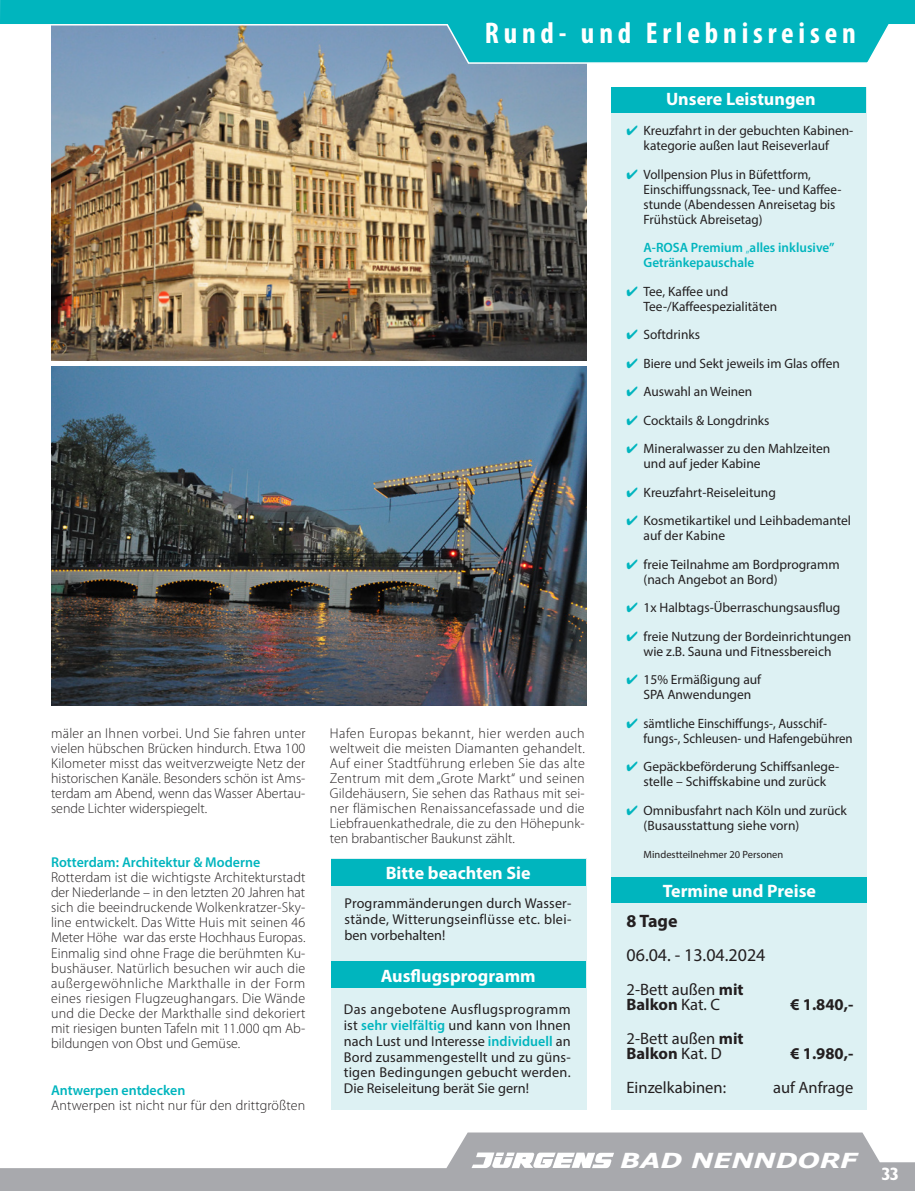
<style>
.page{position:relative;width:915px;height:1191px;background:#fff}
.page>*{position:absolute;margin:0;border:0;box-sizing:border-box;transform-origin:0 0}
.t1{font:700 condensed 30px "Myriad Pro";letter-spacing:.16em;color:#fff}
.t2{font:italic 700 20.7px "Verdana";color:#fff;scale:1.27 1}
.Preise{font:700 18px "Myriad Pro";color:#fff}
.Preise-2{font:18px "Myriad Pro";color:#231f20}
.Fließtext{font:700 18px "Myriad Pro";color:#fff}
.Preise-3{font:700 18px "Myriad Pro";color:#231f20}
.t3{font:700 18px "Gill Sans";color:#fff}
.Preise-4{font:16.5px/15px "Myriad Pro";color:#231f20}
.Preise-5{font:700 16.5px "Myriad Pro";color:#231f20}
.Fließtext-2{font:300 14.25px/15px "Myriad Pro";color:#231f20;text-align:justify}
.Fließtext-3{font:14.25px/15.8px "Myriad Pro";letter-spacing:.015em;color:#231f20;text-align:justify}
.Fließtext-4{font:600 14.25px "Myriad Pro";color:#00b5be}
.Leistungen{font:13.5px/15px "Myriad Pro";color:#231f20}
.Leistungen-2{font:13.5px/15px "Myriad Pro";color:#231f20;scale:.95 1}
.Leistungen-3{font:600 13.5px/15px "Myriad Pro";color:#00b5be}
.Leistungen-4{font:10.5px "Myriad Pro";color:#231f20}
.s1{font-weight:600;color:#00b5be}
.s2{color:#00b5be}
.s3{font-weight:300}
.s4{font-weight:700}
</style>
<div class="page">
<svg style="left:0;top:1132px;width:914px;height:59px;fill:#a8a9ad"></svg>
<svg style="left:471px;top:1152px;width:143px;height:16px"></svg>
<img style="left:52px;top:65px;width:534px;height:296px">
<img style="left:52px;top:366px;width:534px;height:339px">
<svg style="left:0;top:0;width:914px;height:65px;fill:#00b5be"></svg>
<div style="left:611px;top:87px;width:255px;height:1023px;background:#ddf1f3"></div>
<div style="left:331px;top:858px;width:255px;height:252px;background:#ddf1f3"></div>
<div style="left:611px;top:877px;width:255px;height:25px;background:#00b5be"></div>
<div style="left:331px;top:859px;width:254px;height:27px;background:#00b5be"></div>
<div style="left:331px;top:961px;width:254px;height:27px;background:#00b5be"></div>
<div style="left:611px;top:87px;width:254px;height:25px;background:#00b5be"></div>
<p class="Fließtext-2" style="left:51px;top:726px;width:256px">mäler an Ihnen vorbei. Und Sie fahren unter vielen hübschen Brücken hindurch. Etwa 100<br>Kilometer misst das weitverzweigte Netz der historischen Kanäle. Besonders schön ist Ams&shy;terdam am Abend, wenn das Wasser Abertau&shy;sende Lichter widerspiegelt.</p>
<p class="Fließtext-4" style="left:51px;top:852px;width:211px">Rotterdam: Architektur &amp; Moderne</p>
<p class="Fließtext-2" style="left:51px;top:870px;width:256px">Rotterdam ist die wichtigste Architekturstadt der Niederlande – in den letzten 20 Jahren hat sich die beeindruckende Wolkenkratzer-Sky&shy;line entwickelt. Das Witte Huis mit seinen 46<br>Meter Höhe war das erste Hochhaus Europas.</p>
<p class="Fließtext-2" style="left:51px;top:945px;width:256px">Einmalig sind ohne Frage die berühmten Ku&shy;bushäuser. Natürlich besuchen wir auch die außergewöhnliche Markthalle in der Form eines riesigen Flugzeughangars. Die Wände und die Decke der Markthalle sind dekoriert mit riesigen bunten Tafeln mit 11.000 qm Ab&shy;bildungen von Obst und Gemüse.</p>
<p class="Fließtext-4" style="left:51px;top:1080px;width:136px">Antwerpen entdecken</p>
<p class="Fließtext-2" style="left:51px;top:1098px;width:256px">Antwerpen ist nicht nur für den drittgrößten</p>
<p class="t1" style="left:484px;top:14px;width:372px">Rund- und Erlebnisreisen</p>
<p class="Fließtext-2" style="left:330px;top:726px;width:256px">Hafen Europas bekannt, hier werden auch weltweit die meisten Diamanten gehandelt.<br>Auf einer Stadtführung erleben Sie das alte Zentrum mit dem „Grote Markt“ und seinen Gildehäusern, Sie sehen das Rathaus mit sei&shy;ner flämischen Renaissancefassade und die Liebfrauenkathedrale, die zu den Höhepunk&shy;ten brabantischer Baukunst zählt.</p>
<p class="Preise" style="left:385px;top:861px;width:146px">Bitte beachten Sie</p>
<p class="Fließtext-3" style="left:344px;top:895px;width:228px">Programmänderungen durch Wasser&shy;stände, Witterungseinflüsse etc. blei&shy;ben vorbehalten!</p>
<p class="Preise" style="left:380px;top:963px;width:156px">Ausflugsprogramm</p>
<p class="Fließtext-3" style="left:344px;top:1001px;width:228px">Das angebotene Ausflugsprogramm ist <span class="s1">sehr vielfältig</span> und kann von Ihnen nach Lust und Interesse <span class="s1">individuell</span> an Bord zusammengestellt und zu güns&shy;tigen Bedingungen gebucht werden.<br>Die Reiseleitung berät Sie gern!</p>
<p class="Fließtext" style="left:665px;top:87px;width:151px">Unsere Leistungen</p>
<p class="Leistungen" style="left:626px;top:123px;width:228px;text-align:center"><span class="s2">✔</span> Kreuzfahrt in der gebuchten Kabinen&shy;kategorie außen laut Reiseverlauf</p>
<p class="Leistungen" style="left:643px;top:166px;width:199px;text-indent:-17px"><span class="s2">✔</span> Vollpension Plus in Büfettform, Einschiffungssnack, Tee- und Kaffee&shy;stunde (Abendessen Anreisetag bis Frühstück Abreisetag)</p>
<p class="Leistungen-3" style="left:643px;top:240px;width:192px">A-ROSA Premium <span class="s3">„</span>alles inklusive”<br>Getränkepauschale</p>
<p class="Leistungen" style="left:643px;top:283px;width:135px;text-indent:-17px"><span class="s2">✔</span> Tee, Kaffee und<br>Tee-/Kaffeespezialitäten</p>
<p class="Leistungen" style="left:626px;top:327px;width:75px"><span class="s2">✔</span> Softdrinks</p>
<p class="Leistungen" style="left:626px;top:355px;width:215px"><span class="s2">✔</span> Biere und Sekt jeweils im Glas offen</p>
<p class="Leistungen" style="left:626px;top:384px;width:127px"><span class="s2">✔</span> Auswahl an Weinen</p>
<p class="Leistungen" style="left:626px;top:412px;width:144px"><span class="s2">✔</span> Cocktails &amp; Longdrinks</p>
<p class="Leistungen" style="left:643px;top:441px;width:188px;text-indent:-17px"><span class="s2">✔</span> Mineralwasser zu den Mahlzeiten und auf jeder Kabine</p>
<p class="Leistungen" style="left:626px;top:484px;width:151px"><span class="s2">✔</span> Kreuzfahrt-Reiseleitung</p>
<p class="Leistungen" style="left:643px;top:513px;width:209px;text-indent:-17px"><span class="s2">✔</span> Kosmetikartikel und Leihbademantel auf der Kabine</p>
<p class="Leistungen" style="left:643px;top:556px;width:197px;text-indent:-17px"><span class="s2">✔</span> freie Teilnahme am Bordprogramm (nach Angebot an Bord)</p>
<p class="Leistungen" style="left:626px;top:600px;width:215px"><span class="s2">✔</span> 1x Halbtags-Überraschungsausflug</p>
<p class="Leistungen" style="left:626px;top:628px;width:226px;text-align:center"><span class="s2">✔</span> freie Nutzung der Bordeinrichtungen wie z.B. Sauna und Fitnessbereich</p>
<p class="Leistungen" style="left:626px;top:672px;width:136px;text-align:center"><span class="s2">✔</span> 15% Ermäßigung auf<br>SPA Anwendungen</p>
<p class="Leistungen-2" style="left:643px;top:715px;width:222px;text-indent:-17px"><span class="s2">✔</span> sämtliche Einschiffungs-, Ausschif&shy;fungs-, Schleusen- und Hafengebühren</p>
<p class="Leistungen" style="left:626px;top:759px;width:214px;text-align:center"><span class="s2">✔</span> Gepäckbeförderung Schiffsanlege&shy;stelle – Schiffskabine und zurück</p>
<p class="Leistungen" style="left:643px;top:802px;width:205px;text-indent:-17px"><span class="s2">✔</span> Omnibusfahrt nach Köln und zurück (Busausstattung siehe vorn)</p>
<p class="Leistungen-4" style="left:643px;top:848px;width:141px">Mindestteilnehmer 20 Personen</p>
<p class="Preise" style="left:662px;top:879px;width:154px">Termine und Preise</p>
<p class="Preise-3" style="left:626px;top:909px;width:53px">8 Tage</p>
<p class="Preise-2" style="left:626px;top:944px;width:140px">06.04. - 13.04.2024</p>
<p class="Preise-4" style="left:626px;top:982px;width:118px">2-Bett außen <span class="s4">mit<br>Balkon</span> Kat. C</p>
<p class="Preise-4" style="left:626px;top:1031px;width:118px">2-Bett außen <span class="s4">mit<br>Balkon</span> Kat. D</p>
<p class="Preise-5" style="left:790px;top:994px;width:65px">€ 1.840,-</p>
<p class="Preise-5" style="left:790px;top:1043px;width:65px">€ 1.980,-</p>
<p class="Preise-4" style="left:626px;top:1079px;width:101px">Einzelkabinen:</p>
<p class="Preise-4" style="left:773px;top:1079px;width:82px">auf Anfrage</p>
<h2 class="t2" style="left:620px;top:1147px;width:188px">BAD NENNDORF</h2>
<p class="t3" style="left:880px;top:1163px;width:20px">33</p>
</div>
